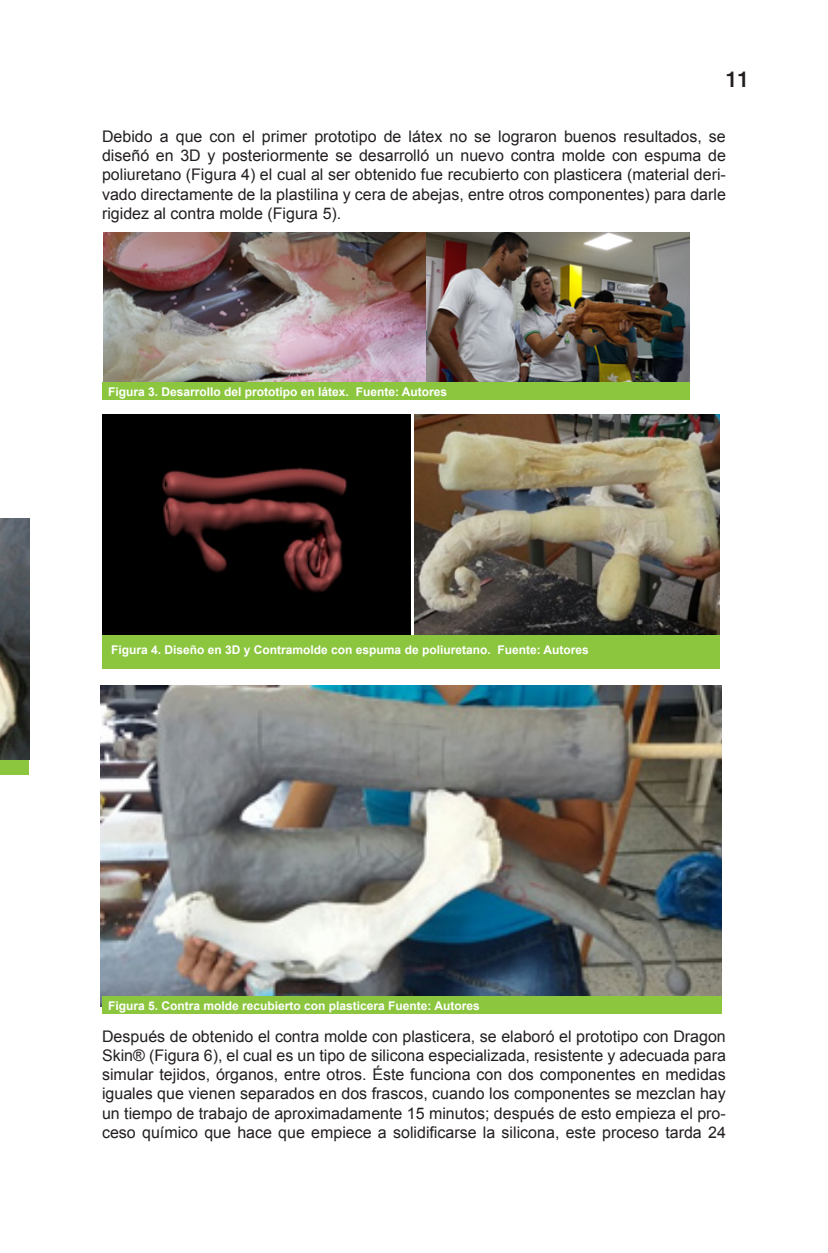
<style>
.page{position:relative;width:828px;height:1253px;background:#fff}
.page>*{position:absolute;margin:0;border:0;box-sizing:border-box;transform-origin:0 0}
.t1{font:500 22px "Helvetica Neue LT Std";color:#231f20}
.t2{font:16px/19.2px "Arial";color:#231f20;text-align:justify}
.t3{font:700 12px "Arial";color:#fff}
</style>
<div class="page">
<div style="left:0;top:757px;width:28px;height:18px;background:#8bc63e"></div>
<img style="left:0;top:519px;width:30px;height:240px">
<img style="left:103px;top:233px;width:587px;height:150px">
<div style="left:102px;top:383px;width:587px;height:17px;background:#8bc63e"></div>
<img style="left:103px;top:415px;width:308px;height:221px">
<img style="left:414px;top:415px;width:305px;height:221px">
<img style="left:101px;top:686px;width:621px;height:320px">
<div style="left:102px;top:636px;width:617px;height:33px;background:#8bc63e"></div>
<div style="left:102px;top:996px;width:619px;height:18px;background:#8bc63e"></div>
<h1 class="t1" style="left:726px;top:66px;width:25px">11</h1>
<p class="t2" style="left:102px;top:127px;width:625px">Debido a que con el primer prototipo de látex no se lograron buenos resultados, se diseñó en 3D y posteriormente se desarrolló un nuevo contra molde con espuma de poliuretano (Figura 4) el cual al ser obtenido fue recubierto con plasticera (material deri&shy;vado directamente de la plastilina y cera de abejas, entre otros componentes) para darle rigidez al contra molde (Figura 5).</p>
<p class="t3" style="left:108px;top:384px;width:340px">Figura 3. Desarrollo del prototipo en látex. Fuente: Autores</p>
<p class="t3" style="left:111px;top:642px;width:479px">Figura 4. Diseño en 3D y Contramolde con espuma de poliuretano. Fuente: Autores</p>
<p class="t3" style="left:108px;top:998px;width:373px">Figura 5. Contra molde recubierto con plasticera Fuente: Autores</p>
<p class="t2" style="left:102px;top:1027px;width:625px">Después de obtenido el contra molde con plasticera, se elaboró el prototipo con Dragon Skin® (Figura 6), el cual es un tipo de silicona especializada, resistente y adecuada para simular tejidos, órganos, entre otros. Éste funciona con dos componentes en medidas iguales que vienen separados en dos frascos, cuando los componentes se mezclan hay un tiempo de trabajo de aproximadamente 15 minutos; después de esto empieza el pro&shy;ceso químico que hace que empiece a solidificarse la silicona, este proceso tarda 24</p>
</div>
